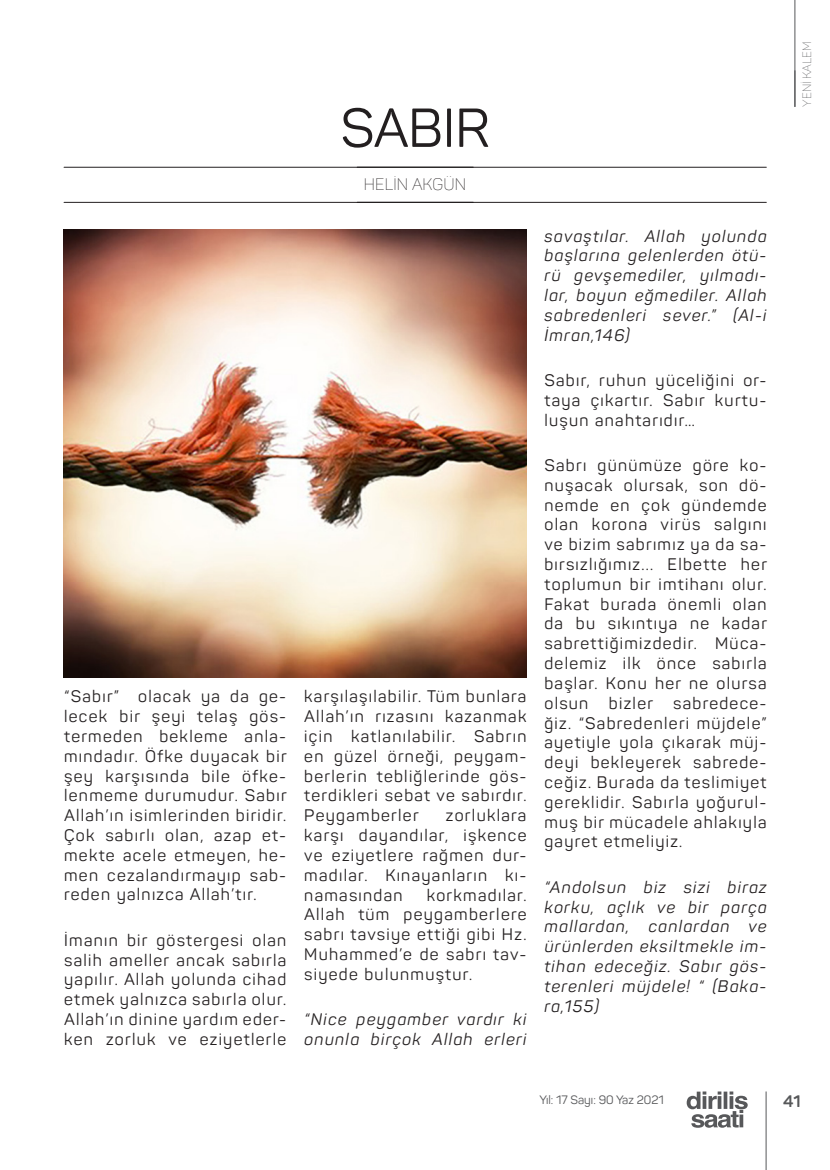
<style>
.page{position:relative;width:830px;height:1170px;background:#fff}
.page>*{position:absolute;margin:0;border:0;box-sizing:border-box;transform-origin:0 0}
.t1{font:54px "Panton";color:#231f20}
.t2{font:16.5px/19.8px "Panton";letter-spacing:.08em;color:#231f20;text-align:justify}
.t3{font:italic 16.5px/19.8px "Panton";letter-spacing:.08em;color:#231f20;text-align:justify}
.t4{font:200 16.5px "Panton";letter-spacing:.01em;color:#231f20}
.t5{font:700 16.5px "Panton";color:#57585a}
.t6{font:12px "Panton";color:#57585a}
.t7{font:200 12px "Panton";color:#57585a}
</style>
<div class="page">
<hr style="left:765px;top:1091px;width:1px;height:78px;background:#57585a">
<svg style="left:686px;top:1091px;width:61px;height:36px"></svg>
<hr style="left:794px;top:0;width:1px;height:106px;background:#57585a">
<hr style="left:64px;top:167px;width:702px;height:1px;background:#231f20">
<hr style="left:64px;top:202px;width:702px;height:1px;background:#231f20">
<img style="left:64px;top:229px;width:462px;height:448px">
<p class="t1" style="left:340px;top:95px;width:151px">SABIR</p>
<p class="t4" style="left:364px;top:175px;width:103px">HELI N AKGÜN</p>
<p class="t2" style="left:64px;top:686px;width:224px">“Sabır” olacak ya da ge&shy;lecek bir şeyi telaş gös&shy;termeden bekleme anla&shy;mındadır. Öfke duyacak bir şey karşısında bile öfke&shy;lenmeme durumudur. Sabır Allah’ın isimlerinden biridir.<br>Çok sabırlı olan, azap et&shy;mekte acele etmeyen, he&shy;men cezalandırmayıp sab&shy;reden yalnızca Allah’tır.</p>
<p class="t2" style="left:64px;top:929px;width:223px">İmanın bir göstergesi olan salih ameller ancak sabırla yapılır. Allah yolunda cihad etmek yalnızca sabırla olur.<br>Allah’ın dinine yardım eder&shy;ken zorluk ve eziyetlerle</p>
<p class="t2" style="left:304px;top:686px;width:223px">karşılaşılabilir. Tüm bunlara Allah’ın rızasını kazanmak için katlanılabilir. Sabrın en güzel örneği, peygam&shy;berlerin tebliğlerinde gös&shy;terdikleri sebat ve sabırdır.<br>Peygamberler</p>
<p class="t2" style="left:304px;top:805px;width:223px;text-indent:142px">zorluklara karşı dayandılar, işkence ve eziyetlere rağmen dur&shy;madılar. Kınayanların kı&shy;namasından</p>
<p class="t2" style="left:304px;top:884px;width:223px;text-indent:122px">korkmadılar.<br>Allah tüm peygamberlere sabrı tavsiye ettiği gibi Hz.<br>Muhammed’e de sabrı tav&shy;siyede bulunmuştur.</p>
<p class="t3" style="left:304px;top:1009px;width:223px">“Nice peygamber vardır ki onunla birçok Allah erleri</p>
<p class="t3" style="left:544px;top:226px;width:223px">savaştılar. Allah yolunda başlarına gelenlerden ötü&shy;rü gevşemediler, yılmadı&shy;lar, boyun eğmediler. Allah sabredenleri sever.” (Al-i İmran,146)</p>
<p class="t2" style="left:544px;top:370px;width:223px">Sabır, ruhun yüceliğini or&shy;taya çıkartır. Sabır kurtu&shy;luşun anahtarıdır…</p>
<p class="t2" style="left:544px;top:455px;width:224px">Sabrı günümüze göre ko&shy;nuşacak olursak, son dö&shy;nemde en çok gündemde olan korona virüs salgını ve bizim sabrımız ya da sa&shy;bırsızlığımız... Elbette her toplumun bir imtihanı olur.<br>Fakat burada önemli olan da bu sıkıntıya ne kadar sabrettiğimizdedir. Müca&shy;delemiz ilk önce sabırla başlar. Konu her ne olursa olsun bizler sabredece&shy;ğiz. “Sabredenleri müjdele” ayetiyle yola çıkarak müj&shy;deyi bekleyerek sabrede&shy;ceğiz. Burada da teslimiyet gereklidir. Sabırla yoğurul&shy;muş bir mücadele ahlakıyla gayret etmeliyiz.</p>
<p class="t3" style="left:544px;top:876px;width:223px">“Andolsun biz sizi biraz korku, açlık ve bir parça mallardan, canlardan ve ürünlerden eksiltmekle im&shy;tihan edeceğiz. Sabır gös&shy;terenleri müjdele! “ (Baka&shy;ra,155)</p>
<p class="t7" style="left:799px;top:106px;width:66px;rotate:-90deg">YENİ KALEM</p>
<p class="t6" style="left:539px;top:1091px;width:126px">Yıl: 17 Sayı: 90 Yaz 2021</p>
<p class="t5" style="left:782px;top:1090px;width:19px">41</p>
</div>
